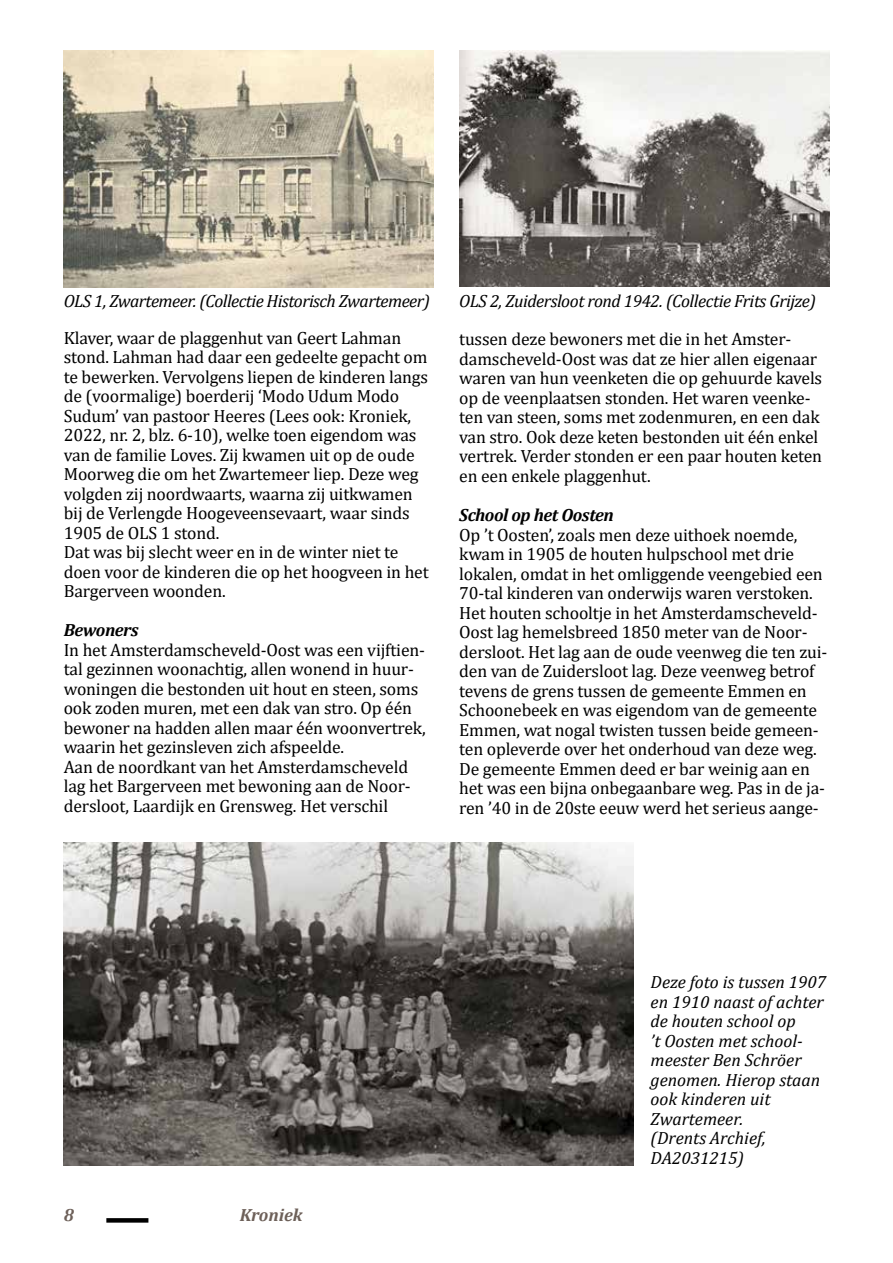
<style>
.page{position:relative;width:893px;height:1263px;background:#fff}
.page>*{position:absolute;margin:0;border:0;box-sizing:border-box;transform-origin:0 0}
.t1{font:17.7px/19.5px "Cambria";letter-spacing:-.01em;color:#000}
.t2{font:italic 17.7px/19.5px "Cambria";color:#000}
.t3{font:italic 17.7px "Cambria";letter-spacing:-.03em;color:#000}
.t4{font:italic 17.7px "Cambria";letter-spacing:-.025em;color:#000}
.t5{font:italic 700 17.7px "Cambria";letter-spacing:-.025em;color:#000}
.t6{font:italic 700 17.7px "Cambria";letter-spacing:-.005em;color:#6d6059}
</style>
<div class="page">
<svg style="left:106px;top:1218px;width:42px;height:4px"></svg>
<img style="left:64px;top:51px;width:370px;height:236px">
<img style="left:459px;top:51px;width:370px;height:236px">
<img style="left:64px;top:842px;width:570px;height:323px">
<p class="t3" style="left:64px;top:289px;width:368px">OLS 1, Zwartemeer. (Collectie Historisch Zwartemeer)</p>
<p class="t4" style="left:459px;top:289px;width:358px">OLS 2, Zuidersloot rond 1942. (Collectie Frits Grijze)</p>
<p class="t1" style="left:64px;top:328px;width:366px">Klaver, waar de plaggenhut van Geert Lahman stond. Lahman had daar een gedeelte gepacht om te bewerken. Vervolgens liepen de kinderen langs de (voormalige) boerderij ‘Modo Udum Modo Sudum’ van pastoor Heeres (Lees ook: Kroniek, 2022, nr. 2, blz. 6-10), welke toen eigendom was van de familie Loves. Zij kwamen uit op de oude Moorweg die om het Zwartemeer liep. Deze weg volgden zij noordwaarts, waarna zij uitkwamen bij de Verlengde Hoogeveensevaart, waar sinds 1905 de OLS 1 stond.<br>Dat was bij slecht weer en in de winter niet te doen voor de kinderen die op het hoogveen in het Bargerveen woonden.</p>
<p class="t5" style="left:64px;top:618px;width:77px">Bewoners</p>
<p class="t1" style="left:64px;top:640px;width:363px">In het Amsterdamscheveld-Oost was een vijftien&shy;tal gezinnen woonachtig, allen wonend in huur&shy;woningen die bestonden uit hout en steen, soms ook zoden muren, met een dak van stro. Op één bewoner na hadden allen maar één woonvertrek, waarin het gezinsleven zich afspeelde.<br>Aan de noordkant van het Amsterdamscheveld lag het Bargerveen met bewoning aan de Noor&shy;dersloot, Laardijk en Grensweg. Het verschil</p>
<p class="t1" style="left:459px;top:330px;width:364px">tussen deze bewoners met die in het Amster&shy;damscheveld-Oost was dat ze hier allen eigenaar waren van hun veenketen die op gehuurde kavels op de veenplaatsen stonden. Het waren veenke&shy;ten van steen, soms met zodenmuren, en een dak van stro. Ook deze keten bestonden uit één enkel vertrek. Verder stonden er een paar houten keten en een enkele plaggenhut.</p>
<p class="t5" style="left:459px;top:502px;width:156px">School op het Oosten</p>
<p class="t1" style="left:459px;top:525px;width:370px">Op ’t Oosten’, zoals men deze uithoek noemde, kwam in 1905 de houten hulpschool met drie lokalen, omdat in het omliggende veengebied een 70-tal kinderen van onderwijs waren verstoken.<br>Het houten schooltje in het Amsterdamscheveld-Oost lag hemelsbreed 1850 meter van de Noor&shy;dersloot. Het lag aan de oude veenweg die ten zui&shy;den van de Zuidersloot lag. Deze veenweg betrof tevens de grens tussen de gemeente Emmen en Schoonebeek en was eigendom van de gemeente Emmen, wat nogal twisten tussen beide gemeen&shy;ten opleverde over het onderhoud van deze weg.<br>De gemeente Emmen deed er bar weinig aan en het was een bijna onbegaanbare weg. Pas in de ja&shy;ren ’40 in de 20ste eeuw werd het serieus aange-</p>
<p class="t6" style="left:64px;top:1203px;width:12px">8</p>
<p class="t6" style="left:240px;top:1203px;width:64px">Kroniek</p>
<p class="t2" style="left:651px;top:971px;width:177px">Deze foto is tussen 1907 en 1910 naast of achter de houten school op<br>’t Oosten met school&shy;meester Ben Schröer genomen. Hierop staan ook kinderen uit<br>Zwartemeer.<br>(Drents Archief,<br>DA2031215)</p>
</div>
